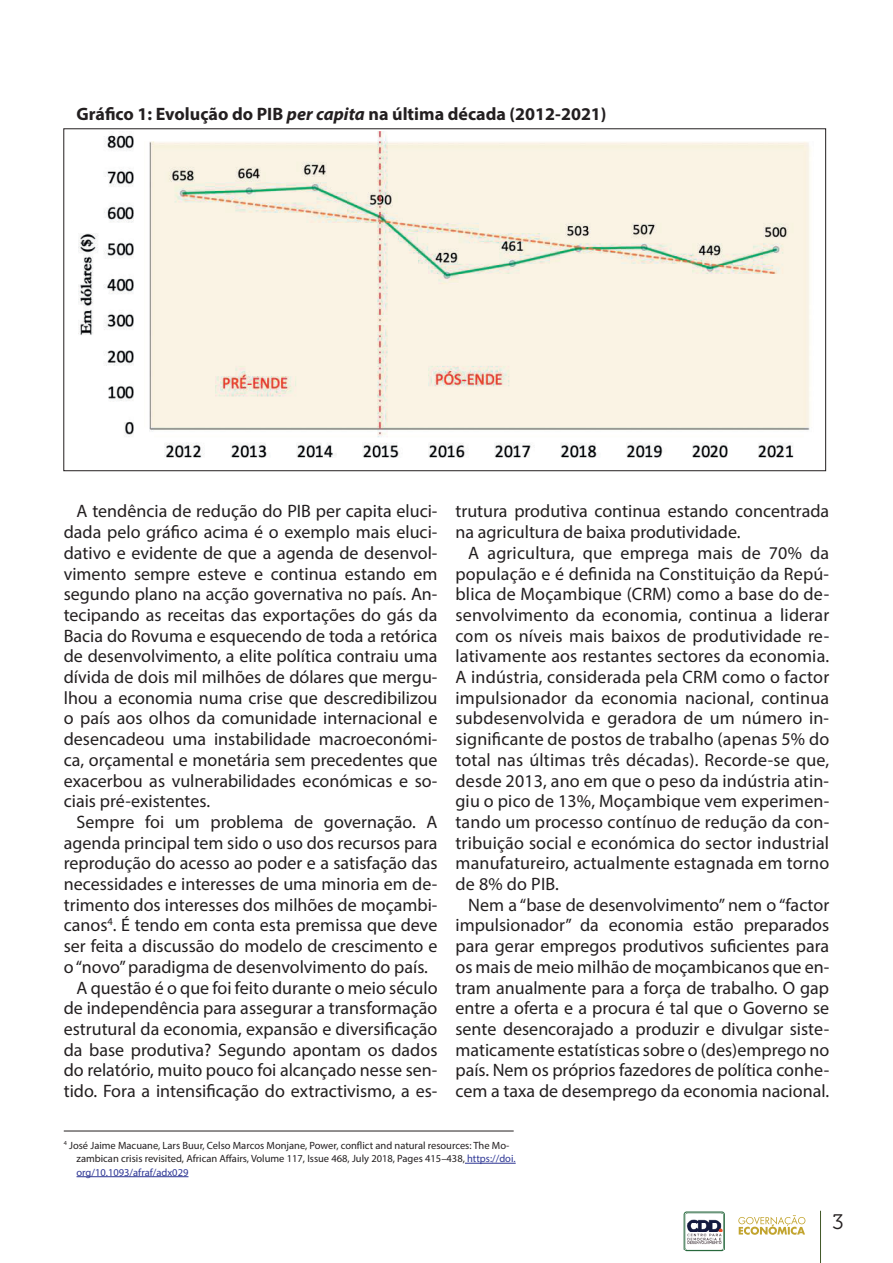
<style>
.page{position:relative;width:893px;height:1263px;background:#fff}
.page>*{position:absolute;margin:0;border:0;box-sizing:border-box;transform-origin:0 0}
.t1{font:21px "Museo 300";color:#231f20}
.t2{font:18px/20.7px "Myriad Pro";color:#231f20;text-align:justify}
.t3{font:700 18px "Myriad Pro";color:#231f20}
.t4{font:10.5px/13.5px "Myriad Pro";color:#231f20}
.s1{font-style:italic}
.s2{color:#2c3594}
</style>
<div class="page">
<hr style="left:820px;top:1211px;width:1px;height:52px;background:#425827">
<img style="left:683px;top:1211px;width:42px;height:41px">
<svg style="left:738px;top:1215px;width:67px;height:20px"></svg>
<img style="left:78px;top:132px;width:732px;height:326px">
<hr style="left:465px;top:1163px;width:51px;height:1px;background:#2c3594">
<hr style="left:77px;top:1176px;width:111px;height:1px;background:#2c3594">
<hr style="left:64px;top:1131px;width:450px;height:1px;background:#231f20">
<p class="t3" style="left:77px;top:102px;width:532px">Gráfico 1: Evolução do PIB <span class="s1">per capita</span> na última década (2012-2021)</p>
<p class="t2" style="left:64px;top:501px;width:375px;text-indent:13px">A tendência de redução do PIB per capita eluci&shy;dada pelo gráfico acima é o exemplo mais eluci&shy;dativo e evidente de que a agenda de desenvol&shy;vimento sempre esteve e continua estando em segundo plano na acção governativa no país. An&shy;tecipando as receitas das exportações do gás da Bacia do Rovuma e esquecendo de toda a retórica de desenvolvimento, a elite política contraiu uma dívida de dois mil milhões de dólares que mergu&shy;lhou a economia numa crise que descredibilizou o país aos olhos da comunidade internacional e desencadeou uma instabilidade macroeconómi&shy;ca, orçamental e monetária sem precedentes que exacerbou as vulnerabilidades económicas e so&shy;ciais pré-existentes.</p>
<p class="t2" style="left:77px;top:811px;width:362px">Sempre foi um problema de governação. A</p>
<p class="t2" style="left:64px;top:832px;width:375px">agenda principal tem sido o uso dos recursos para</p>
<p class="t2" style="left:64px;top:853px;width:375px">reprodução do acesso ao poder e a satisfação das</p>
<p class="t2" style="left:64px;top:873px;width:375px">necessidades e interesses de uma minoria em de-</p>
<p class="t2" style="left:64px;top:894px;width:375px">trimento dos interesses dos milhões de moçambi-</p>
<p class="t2" style="left:64px;top:915px;width:375px">canos<sup>4</sup>. É tendo em conta esta premissa que deve</p>
<p class="t2" style="left:64px;top:935px;width:375px">ser feita a discussão do modelo de crescimento e</p>
<p class="t2" style="left:64px;top:956px;width:366px">o “novo” paradigma de desenvolvimento do país.</p>
<p class="t2" style="left:77px;top:977px;width:362px">A questão é o que foi feito durante o meio século</p>
<p class="t2" style="left:64px;top:997px;width:375px">de independência para assegurar a transformação</p>
<p class="t2" style="left:64px;top:1018px;width:375px">estrutural da economia, expansão e diversificação</p>
<p class="t2" style="left:64px;top:1039px;width:375px">da base produtiva? Segundo apontam os dados</p>
<p class="t2" style="left:64px;top:1060px;width:375px">do relatório, muito pouco foi alcançado nesse sen-</p>
<p class="t2" style="left:64px;top:1080px;width:375px">tido. Fora a intensificação do extractivismo, a es-</p>
<p class="t2" style="left:455px;top:501px;width:375px">trutura produtiva continua estando concentrada na agricultura de baixa produtividade.</p>
<p class="t2" style="left:455px;top:542px;width:375px;text-indent:13px">A agricultura, que emprega mais de 70% da população e é definida na Constituição da Repú&shy;blica de Moçambique (CRM) como a base do de&shy;senvolvimento da economia, continua a liderar com os níveis mais baixos de produtividade re&shy;lativamente aos restantes sectores da economia.<br>A indústria, considerada pela CRM como o factor impulsionador da economia nacional, continua subdesenvolvida e geradora de um número in&shy;significante de postos de trabalho (apenas 5% do total nas últimas três décadas). Recorde-se que, desde 2013, ano em que o peso da indústria atin&shy;giu o pico de 13%, Moçambique vem experimen&shy;tando um processo contínuo de redução da con&shy;tribuição social e económica do sector industrial manufatureiro, actualmente estagnada em torno de 8% do PIB.</p>
<p class="t2" style="left:455px;top:894px;width:375px;text-indent:13px">Nem a “base de desenvolvimento” nem o “factor impulsionador” da economia estão preparados para gerar empregos produtivos suficientes para os mais de meio milhão de moçambicanos que en&shy;tram anualmente para a força de trabalho. O gap entre a oferta e a procura é tal que o Governo se sente desencorajado a produzir e divulgar siste&shy;maticamente estatísticas sobre o (des)emprego no país. Nem os próprios fazedores de política conhe&shy;cem a taxa de desemprego da economia nacional.</p>
<p class="t4" style="left:77px;top:1138px;width:441px;text-indent:-13px"><sup>4</sup> José Jaime Macuane, Lars Buur, Celso Marcos Monjane, Power, conflict and natural resources: The Mo&shy;zambican crisis revisited, African Affairs, Volume 117, Issue 468, July 2018, Pages 415–438, <span class="s2">https://doi. org/10.1093/afraf/adx029</span></p>
<p class="t1" style="left:832px;top:1210px;width:13px">3</p>
</div>
